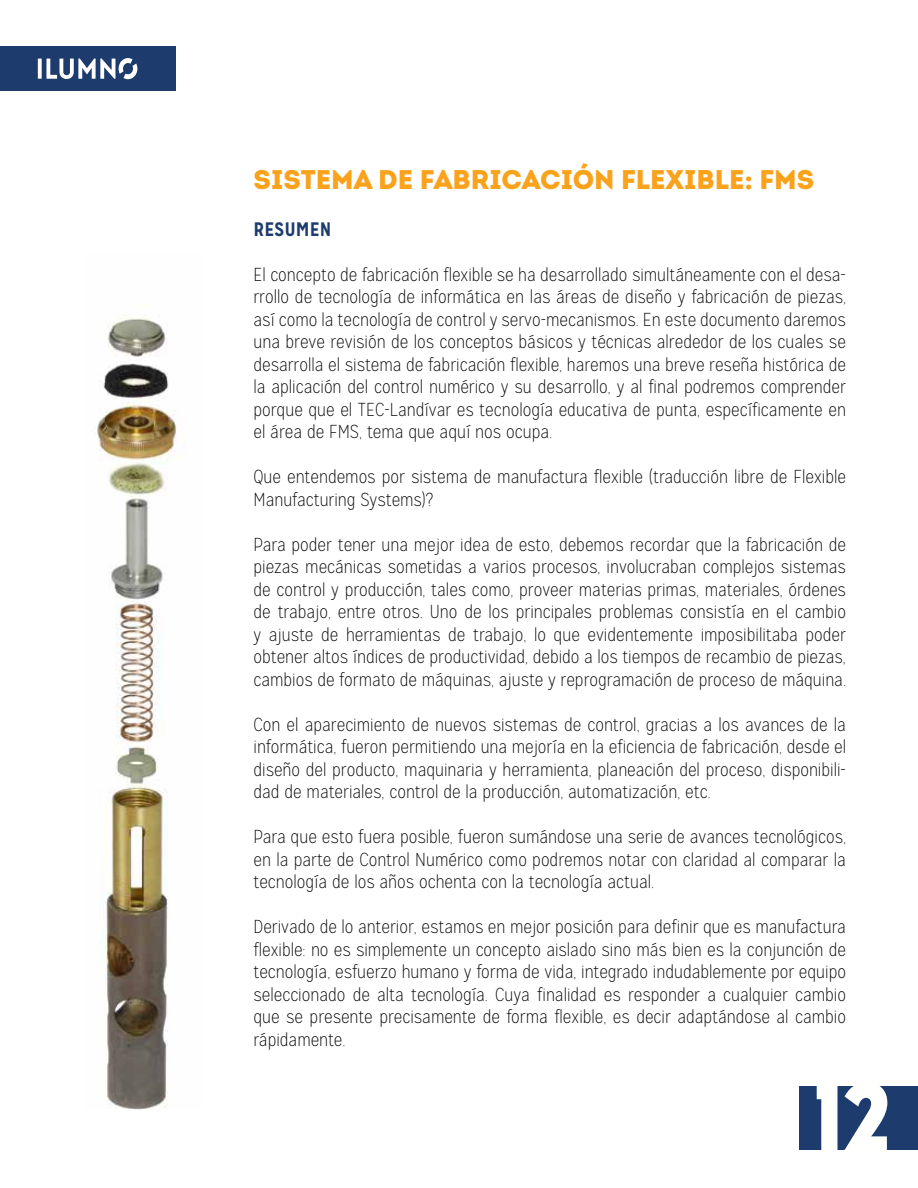
<style>
.page{position:relative;width:918px;height:1188px;background:#fff}
.page>*{position:absolute;margin:0;border:0;box-sizing:border-box;transform-origin:0 0}
.t1{font:900 97.5px "Mission Gothic";color:#fffffe}
.t2{font:900 27px "Intro";color:#faa21b}
.t3{font:700 19.5px "Mission Gothic";color:#1d3c6d}
.t4{font:100 18.75px/22.5px "Mission Gothic";color:#000;text-align:justify}
</style>
<div class="page">
<div style="left:799px;top:1087px;width:119px;height:63px;background:#1d3c6d"></div>
<div style="left:0;top:46px;width:175px;height:45px;background:#1d3c6d"></div>
<svg style="left:38px;top:58px;width:99px;height:21px"></svg>
<img style="left:97px;top:317px;width:85px;height:793px">
<h2 class="t2" style="left:254px;top:162px;width:562px">SISTEMA DE FABRICACIÓN FLEXIBLE: FMS</h2>
<p class="t3" style="left:254px;top:217px;width:79px">RESUMEN</p>
<p class="t4" style="left:254px;top:263px;width:594px">El concepto de fabricación flexible se ha desarrollado simultáneamente con el desa&shy;rrollo de tecnología de informática en las áreas de diseño y fabricación de piezas, así como la tecnología de control y servo-mecanismos. En este documento daremos una breve revisión de los conceptos básicos y técnicas alrededor de los cuales se desarrolla el sistema de fabricación flexible, haremos una breve reseña histórica de la aplicación del control numérico y su desarrollo, y al final podremos comprender porque que el TEC-Landívar es tecnología educativa de punta, específicamente en el área de FMS, tema que aquí nos ocupa.</p>
<p class="t4" style="left:254px;top:466px;width:594px">Que entendemos por sistema de manufactura flexible (traducción libre de Flexible<br>Manufacturing Systems)?</p>
<p class="t4" style="left:254px;top:533px;width:594px">Para poder tener una mejor idea de esto, debemos recordar que la fabricación de piezas mecánicas sometidas a varios procesos, involucraban complejos sistemas de control y producción, tales como, proveer materias primas, materiales, órdenes de trabajo, entre otros. Uno de los principales problemas consistía en el cambio y ajuste de herramientas de trabajo, lo que evidentemente imposibilitaba poder obtener altos índices de productividad, debido a los tiempos de recambio de piezas, cambios de formato de máquinas, ajuste y reprogramación de proceso de máquina.</p>
<p class="t4" style="left:254px;top:713px;width:594px">Con el aparecimiento de nuevos sistemas de control, gracias a los avances de la informática, fueron permitiendo una mejoría en la eficiencia de fabricación, desde el diseño del producto, maquinaria y herramienta, planeación del proceso, disponibili&shy;dad de materiales, control de la producción, automatización, etc.</p>
<p class="t4" style="left:254px;top:826px;width:594px">Para que esto fuera posible, fueron sumándose una serie de avances tecnológicos, en la parte de Control Numérico como podremos notar con claridad al comparar la tecnología de los años ochenta con la tecnología actual.</p>
<p class="t4" style="left:254px;top:916px;width:594px">Derivado de lo anterior, estamos en mejor posición para definir que es manufactura flexible: no es simplemente un concepto aislado sino más bien es la conjunción de tecnología, esfuerzo humano y forma de vida, integrado indudablemente por equipo seleccionado de alta tecnología. Cuya finalidad es responder a cualquier cambio que se presente precisamente de forma flexible, es decir adaptándose al cambio rápidamente.</p>
<h1 class="t1" style="left:814px;top:1054px;width:76px">12</h1>
</div>
